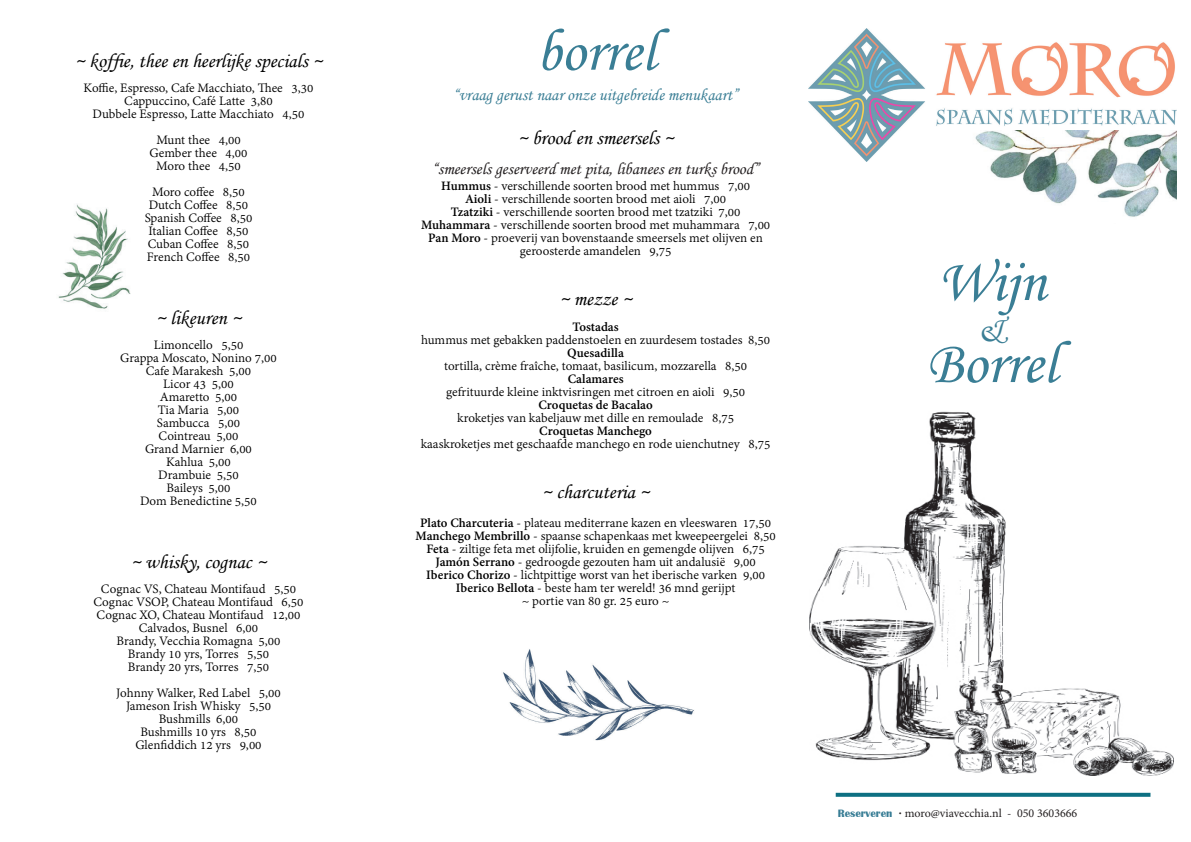
<style>
.page{position:relative;width:1191px;height:842px;background:#fff}
.page>*{position:absolute;margin:0;border:0;box-sizing:border-box;transform-origin:0 0}
.t1{font:60px "Monotype Corsiva";color:#3a7e95}
.t2{font:36px "Monotype Corsiva";color:#3a7e95}
.t3{font:20px "Monotype Corsiva";color:#000}
.t4{font:17px "Monotype Corsiva";color:#231f20}
.t5{font:17px "Monotype Corsiva";color:#3a7e95}
.t6{font:14px/13px "Adobe Devanagari";color:#000;text-align:center}
.t7{font:700 14px "Adobe Devanagari";color:#000}
.t8{font:12px "Minion Pro";color:#231f20}
.s1{font-weight:700}
.s2{font-family:"Britannic";font-weight:700;font-size:11px;color:#387d95}
.s3{font-size:16px}
</style>
<div class="page">
<img style="left:808px;top:28px;width:368px;height:134px">
<img style="left:809px;top:411px;width:365px;height:364px">
<svg style="left:835px;top:793px;width:315px;height:4px"></svg>
<img style="left:924px;top:130px;width:252px;height:87px">
<div style="left:982px;top:208px;width:131px;height:32px;background:#fff"></div>
<img style="left:58px;top:204px;width:73px;height:105px">
<img style="left:503px;top:649px;width:191px;height:92px">
<h3 class="t3" style="left:74px;top:49px;width:249px">~ koffie, thee en heerlijke specials ~</h3>
<p class="t6" style="left:84px;top:83px;width:231px">Koffie, Espresso, Cafe Macchiato, Thee 3,30<br>Cappuccino, Café Latte 3,80<br>Dubbele Espresso, Latte Macchiato 4,50</p>
<p class="t6" style="left:149px;top:135px;width:100px">Munt thee 4,00<br>Gember thee 4,00<br>Moro thee 4,50</p>
<p class="t6" style="left:145px;top:187px;width:109px">Moro coffee 8,50<br>Dutch Coffee 8,50<br>Spanish Coffee 8,50<br>Italian Coffee 8,50<br>Cuban Coffee 8,50<br>French Coffee 8,50</p>
<h3 class="t3" style="left:155px;top:306px;width:88px">~ likeuren ~</h3>
<p class="t6" style="left:120px;top:340px;width:158px">Limoncello 5,50<br>Grappa Moscato, Nonino 7,00<br>Cafe Marakesh 5,00<br>Licor 43 5,00<br>Amaretto 5,00<br>Tia Maria 5,00<br>Sambucca 5,00<br>Cointreau 5,00<br>Grand Marnier 6,00<br>Kahlua 5,00<br>Drambuie 5,50<br>Baileys 5,00<br>Dom Benedictine 5,50</p>
<h3 class="t3" style="left:130px;top:550px;width:138px">~ whisky, cognac ~</h3>
<p class="t6" style="left:93px;top:584px;width:212px">Cognac VS, Chateau Montifaud 5,50<br>Cognac VSOP, Chateau Montifaud 6,50<br>Cognac XO, Chateau Montifaud 12,00<br>Calvados, Busnel 6,00<br>Brandy, Vecchia Romagna 5,00<br>Brandy 10 yrs, Torres 5,50<br>Brandy 20 yrs, Torres 7,50</p>
<p class="t6" style="left:116px;top:688px;width:166px">Johnny Walker, Red Label 5,00<br>Jameson Irish Whisky 5,50<br>Bushmills 6,00<br>Bushmills 10 yrs 8,50<br>Glenfiddich 12 yrs 9,00</p>
<h1 class="t1" style="left:535px;top:15px;width:122px">borrel</h1>
<p class="t5" style="left:453px;top:84px;width:287px">“vraag gerust naar onze uitgebreide menukaart”</p>
<h3 class="t3" style="left:517px;top:125px;width:158px">~ brood en smeersels ~</h3>
<p class="t4" style="left:432px;top:158px;width:328px">“smeersels geserveerd met pita, libanees en turks brood”</p>
<p class="t6" style="left:421px;top:180px;width:351px"><span class="s1">Hummus</span> - verschillende soorten brood met hummus 7,00<br><span class="s1">Aioli</span> - verschillende soorten brood met aioli 7,00<br><span class="s1">Tzatziki</span> - verschillende soorten brood met tzatziki 7,00<br><span class="s1">Muhammara</span> - verschillende soorten brood met muhammara 7,00<br><span class="s1">Pan Moro</span> - proeverij van bovenstaande smeersels met olijven en geroosterde amandelen 9,75</p>
<h3 class="t3" style="left:559px;top:286px;width:75px">~ mezze ~</h3>
<p class="t7" style="left:572px;top:318px;width:48px">Tostadas</p>
<p class="t6" style="left:421px;top:334px;width:351px">hummus met gebakken paddenstoelen en zuurdesem tostades 8,50</p>
<p class="t7" style="left:567px;top:345px;width:58px">Quesadilla</p>
<p class="t6" style="left:444px;top:360px;width:305px">tortilla, crème fraîche, tomaat, basilicum, mozzarella 8,50</p>
<p class="t7" style="left:567px;top:371px;width:57px">Calamares</p>
<p class="t6" style="left:446px;top:386px;width:301px">gefrituurde kleine inktvisringen met citroen en aioli 9,50</p>
<p class="t7" style="left:538px;top:397px;width:116px">Croquetas de Bacalao</p>
<p class="t6" style="left:457px;top:412px;width:278px">kroketjes van kabeljauw met dille en remoulade 8,75</p>
<p class="t7" style="left:539px;top:423px;width:114px">Croquetas Manchego</p>
<p class="t6" style="left:421px;top:438px;width:351px">kaaskroketjes met geschaafde manchego en rode uienchutney 8,75</p>
<h3 class="t3" style="left:541px;top:479px;width:109px">~ charcuteria ~</h3>
<p class="t6" style="left:415px;top:517px;width:362px"><span class="s1">Plato Charcuteria</span> - plateau mediterrane kazen en vleeswaren 17,50<br><span class="s1">Manchego Membrillo</span> - spaanse schapenkaas met kweepeergelei 8,50<br><span class="s1">Feta</span> - ziltige feta met olijfolie, kruiden en gemengde olijven 6,75<br><span class="s1">Jamón Serrano</span> - gedroogde gezouten ham uit andalusië 9,00<br><span class="s1">Iberico Chorizo</span> - lichtpittige worst van het iberische varken 9,00<br><span class="s1">Iberico Bellota</span> - beste ham ter wereld! 36 mnd gerijpt<br>~ portie van 80 gr. 25 euro ~</p>
<h1 class="t1" style="left:937px;top:245px;width:110px">Wijn</h1>
<h2 class="t2" style="left:977px;top:308px;width:30px">&amp;</h2>
<h1 class="t1" style="left:926px;top:327px;width:132px">Borrel</h1>
<p class="t8" style="left:837px;top:805px;width:241px"><span class="s2">Reserveren</span> <span class="s3">·</span> moro@viavecchia.nl - 050 3603666</p>
</div>
